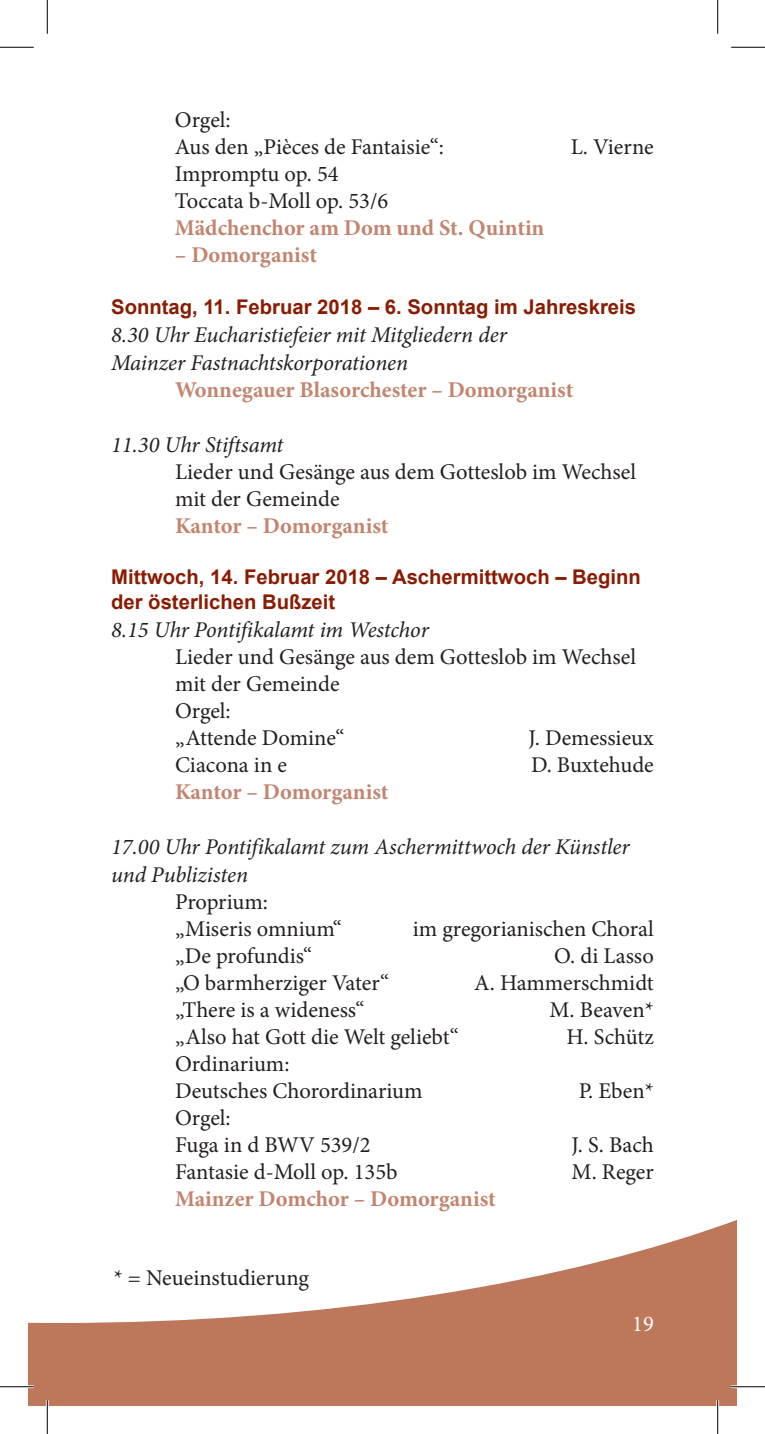
<style>
.page{position:relative;width:765px;height:1434px;background:#fff}
.page>*{position:absolute;margin:0;border:0;box-sizing:border-box;transform-origin:0 0}
.t1{font:22.5px/27px "Minion Pro";color:#231f20}
.t2{font:italic 22.5px/28.1px "Minion Pro";letter-spacing:-.01em;color:#231f20}
.t3{font:700 22.5px "Minion Pro";color:#c28570}
.t4{font:22.5px "Minion Pro";color:#fff}
.t5{font:700 20.25px/24.3px "Arial";color:#891c02}
</style>
<div class="page">
<div style="left:28px;top:1163px;width:708px;height:243px;background:#bd775b"></div>
<svg style="left:28px;top:1163px;width:708px;height:160px;fill:#fff"></svg>
<hr style="left:0;top:1385px;width:34px;height:3px;background:#fff">
<hr style="left:730px;top:1385px;width:34px;height:3px;background:#fff">
<hr style="left:46px;top:1400px;width:3px;height:34px;background:#fff">
<hr style="left:716px;top:1400px;width:2px;height:34px;background:#fff">
<hr style="left:0;top:47px;width:34px;height:1px;background:#000">
<hr style="left:730px;top:47px;width:34px;height:1px;background:#000">
<hr style="left:0;top:1386px;width:34px;height:1px;background:#000">
<hr style="left:730px;top:1386px;width:34px;height:1px;background:#000">
<hr style="left:47px;top:0;width:1px;height:34px;background:#000">
<hr style="left:47px;top:1400px;width:1px;height:34px;background:#000">
<hr style="left:717px;top:0;width:1px;height:34px;background:#000">
<hr style="left:717px;top:1400px;width:1px;height:34px;background:#000">
<p class="t1" style="left:175px;top:107px;width:270px">Orgel:<br>Aus den „Pièces de Fantaisie“:</p>
<p class="t1" style="left:570px;top:134px;width:84px">L. Vierne</p>
<p class="t1" style="left:175px;top:161px;width:215px">Impromptu op. 54<br>Toccata b-Moll op. 53/6</p>
<p class="t3" style="left:175px;top:212px;width:371px">Mädchenchor am Dom und St. Quintin</p>
<p class="t3" style="left:175px;top:239px;width:143px">– Domorganist</p>
<p class="t5" style="left:111px;top:295px;width:526px">Sonntag, 11. Februar 2018 – 6. Sonntag im Jahreskreis</p>
<p class="t2" style="left:111px;top:321px;width:397px">8.30 Uhr Eucharistiefeier mit Mitgliedern der<br>Mainzer Fastnachtskorporationen</p>
<p class="t3" style="left:175px;top:374px;width:399px">Wonnegauer Blasorchester – Domorganist</p>
<p class="t2" style="left:111px;top:431px;width:174px">11.30 Uhr Stiftsamt</p>
<p class="t1" style="left:175px;top:458px;width:462px">Lieder und Gesänge aus dem Gotteslob im Wechsel mit der Gemeinde</p>
<p class="t3" style="left:175px;top:510px;width:215px">Kantor – Domorganist</p>
<p class="t5" style="left:111px;top:566px;width:531px">Mittwoch, 14. Februar 2018 – Aschermittwoch – Beginn der österlichen Bußzeit</p>
<p class="t2" style="left:111px;top:616px;width:319px">8.15 Uhr Pontifikalamt im Westchor</p>
<p class="t1" style="left:175px;top:643px;width:462px">Lieder und Gesänge aus dem Gotteslob im Wechsel mit der Gemeinde<br>Orgel:<br>„Attende Domine“</p>
<p class="t1" style="left:528px;top:724px;width:127px">J. Demessieux</p>
<p class="t1" style="left:175px;top:751px;width:113px">Ciacona in e</p>
<p class="t1" style="left:530px;top:751px;width:124px">D. Buxtehude</p>
<p class="t3" style="left:175px;top:776px;width:215px">Kantor – Domorganist</p>
<p class="t2" style="left:111px;top:833px;width:520px">17.00 Uhr Pontifikalamt zum Aschermittwoch der Künstler und Publizisten</p>
<p class="t1" style="left:175px;top:888px;width:168px">Proprium: „Miseris omnium“</p>
<p class="t1" style="left:412px;top:915px;width:242px">im gregorianischen Choral</p>
<p class="t1" style="left:175px;top:942px;width:139px">„De profundis“</p>
<p class="t1" style="left:554px;top:942px;width:101px">O. di Lasso</p>
<p class="t1" style="left:175px;top:969px;width:215px">„O barmherziger Vater“</p>
<p class="t1" style="left:474px;top:969px;width:181px">A. Hammerschmidt</p>
<p class="t1" style="left:175px;top:996px;width:191px">„There is a wideness“</p>
<p class="t1" style="left:549px;top:996px;width:106px">M. Beaven*</p>
<p class="t1" style="left:175px;top:1023px;width:285px">„Also hat Gott die Welt geliebt“</p>
<p class="t1" style="left:566px;top:1023px;width:89px">H. Schütz</p>
<p class="t1" style="left:175px;top:1050px;width:249px">Ordinarium:<br>Deutsches Chorordinarium</p>
<p class="t1" style="left:578px;top:1077px;width:77px">P. Eben*</p>
<p class="t1" style="left:175px;top:1104px;width:197px">Orgel:<br>Fuga in d BWV 539/2</p>
<p class="t1" style="left:571px;top:1131px;width:84px">J. S. Bach</p>
<p class="t1" style="left:175px;top:1158px;width:224px">Fantasie d-Moll op. 135b</p>
<p class="t1" style="left:571px;top:1158px;width:84px">M. Reger</p>
<p class="t3" style="left:175px;top:1183px;width:322px">Mainzer Domchor – Domorganist</p>
<p class="t1" style="left:114px;top:1264px;width:197px">* = Neueinstudierung</p>
<p class="t4" style="left:632px;top:1309px;width:23px">19</p>
</div>
